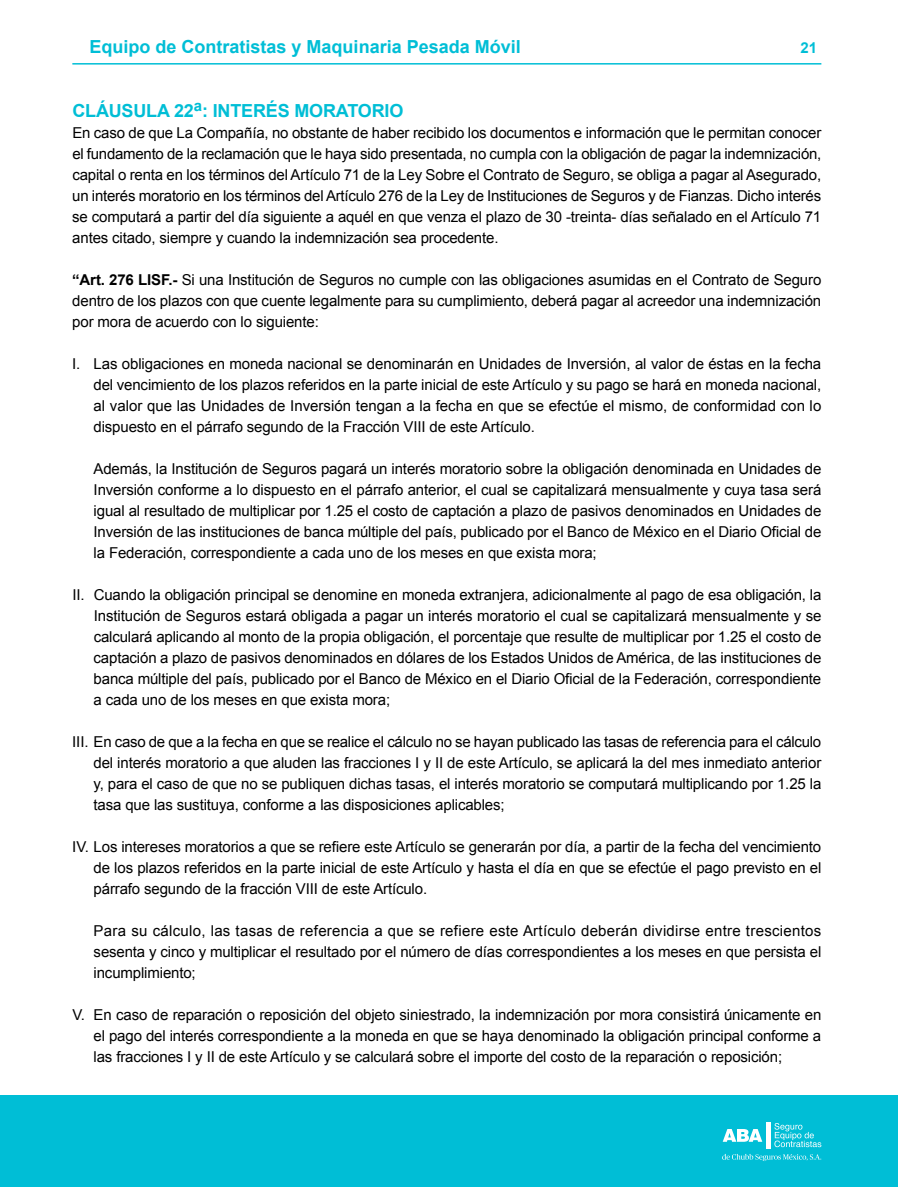
<style>
.page{position:relative;width:898px;height:1187px;background:#fff}
.page>*{position:absolute;margin:0;border:0;box-sizing:border-box;transform-origin:0 0}
.t1{font:700 18px "Arial";color:#00bed6}
.t2{font:15px/21px "Arial";letter-spacing:-.01em;color:#000;text-align:justify}
.t3{font:700 15px "Arial";color:#00bed6}
.s1{font-weight:700}
</style>
<div class="page">
<hr style="left:72px;top:63px;width:749px;height:2px;background:#00bed6">
<div style="left:0;top:1095px;width:897px;height:91px;background:#00bed6"></div>
<svg style="left:774px;top:1123px;width:47px;height:24px"></svg>
<svg style="left:723px;top:1129px;width:39px;height:12px"></svg>
<div style="left:765px;top:1121px;width:5px;height:27px;background:#fff"></div>
<svg style="left:722px;top:1153px;width:99px;height:7px"></svg>
<p class="t1" style="left:89px;top:34px;width:433px">Equipo de Contratistas y Maquinaria Pesada Móvil</p>
<p class="t3" style="left:800px;top:38px;width:18px">21</p>
<p class="t1" style="left:72px;top:98px;width:332px">CLÁUSULA 22<sup>a</sup>: INTERÉS MORATORIO</p>
<p class="t2" style="left:72px;top:122px;width:750px">En caso de que La Compañía, no obstante de haber recibido los documentos e información que le permitan conocer el fundamento de la reclamación que le haya sido presentada, no cumpla con la obligación de pagar la indemnización, capital o renta en los términos del Artículo 71 de la Ley Sobre el Contrato de Seguro, se obliga a pagar al Asegurado, un interés moratorio en los términos del Artículo 276 de la Ley de Instituciones de Seguros y de Fianzas. Dicho interés se computará a partir del día siguiente a aquél en que venza el plazo de 30 -treinta- días señalado en el Artículo 71 antes citado, siempre y cuando la indemnización sea procedente.</p>
<p class="t2" style="left:72px;top:269px;width:750px"><span class="s1">“Art. 276 LISF.-</span> Si una Institución de Seguros no cumple con las obligaciones asumidas en el Contrato de Seguro dentro de los plazos con que cuente legalmente para su cumplimiento, deberá pagar al acreedor una indemnización por mora de acuerdo con lo siguiente:</p>
<p class="t2" style="left:93px;top:353px;width:729px;text-indent:-21px">I. Las obligaciones en moneda nacional se denominarán en Unidades de Inversión, al valor de éstas en la fecha del vencimiento de los plazos referidos en la parte inicial de este Artículo y su pago se hará en moneda nacional, al valor que las Unidades de Inversión tengan a la fecha en que se efectúe el mismo, de conformidad con lo dispuesto en el párrafo segundo de la Fracción VIII de este Artículo.</p>
<p class="t2" style="left:94px;top:458px;width:729px">Además, la Institución de Seguros pagará un interés moratorio sobre la obligación denominada en Unidades de Inversión conforme a lo dispuesto en el párrafo anterior, el cual se capitalizará mensualmente y cuya tasa será igual al resultado de multiplicar por 1.25 el costo de captación a plazo de pasivos denominados en Unidades de Inversión de las instituciones de banca múltiple del país, publicado por el Banco de México en el Diario Oficial de la Federación, correspondiente a cada uno de los meses en que exista mora;</p>
<p class="t2" style="left:93px;top:584px;width:729px;text-indent:-21px">II. Cuando la obligación principal se denomine en moneda extranjera, adicionalmente al pago de esa obligación, la Institución de Seguros estará obligada a pagar un interés moratorio el cual se capitalizará mensualmente y se calculará aplicando al monto de la propia obligación, el porcentaje que resulte de multiplicar por 1.25 el costo de captación a plazo de pasivos denominados en dólares de los Estados Unidos de América, de las instituciones de banca múltiple del país, publicado por el Banco de México en el Diario Oficial de la Federación, correspondiente a cada uno de los meses en que exista mora;</p>
<p class="t2" style="left:93px;top:731px;width:729px;text-indent:-21px">III. En caso de que a la fecha en que se realice el cálculo no se hayan publicado las tasas de referencia para el cálculo del interés moratorio a que aluden las fracciones I y II de este Artículo, se aplicará la del mes inmediato anterior y, para el caso de que no se publiquen dichas tasas, el interés moratorio se computará multiplicando por 1.25 la tasa que las sustituya, conforme a las disposiciones aplicables;</p>
<p class="t2" style="left:94px;top:836px;width:729px;text-indent:-21px">IV. Los intereses moratorios a que se refiere este Artículo se generarán por día, a partir de la fecha del vencimiento de los plazos referidos en la parte inicial de este Artículo y hasta el día en que se efectúe el pago previsto en el párrafo segundo de la fracción VIII de este Artículo.</p>
<p class="t2" style="left:94px;top:920px;width:729px">Para su cálculo, las tasas de referencia a que se refiere este Artículo deberán dividirse entre trescientos sesenta y cinco y multiplicar el resultado por el número de días correspondientes a los meses en que persista el incumplimiento;</p>
<p class="t2" style="left:93px;top:1004px;width:729px;text-indent:-21px">V. En caso de reparación o reposición del objeto siniestrado, la indemnización por mora consistirá únicamente en el pago del interés correspondiente a la moneda en que se haya denominado la obligación principal conforme a las fracciones I y II de este Artículo y se calculará sobre el importe del costo de la reparación o reposición;</p>
</div>
